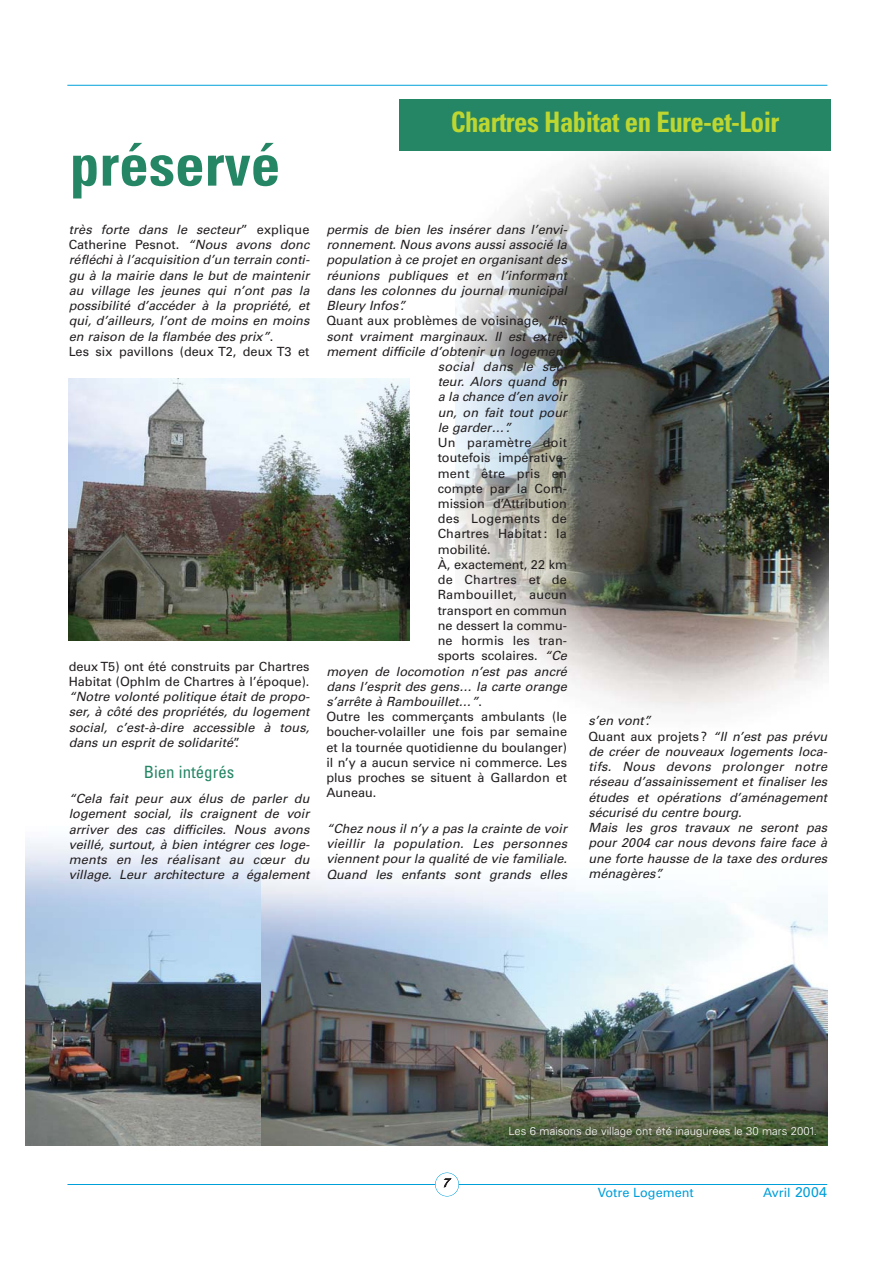
<style>
.page{position:relative;width:893px;height:1263px;background:#fff}
.page>*{position:absolute;margin:0;border:0;box-sizing:border-box;transform-origin:0 0}
.t1{font:700 condensed 59.25px "Univers";color:#248665}
.t2{font:700 condensed 28.2px "Univers";letter-spacing:-.02em;color:#bed630;scale:.95 1}
.t3{font:condensed 16.95px "Univers";color:#248665}
.t4{font:italic 12.75px/15.3px "Univers";color:#231f20;text-align:justify}
.t5{font:12.75px/15.3px "Univers";color:#231f20}
.t6{font:12.75px "Univers";letter-spacing:.02em;color:#231f20}
.t7{font:12.75px "Univers";color:#009fda}
.t8{font:italic 12.75px "Univers";letter-spacing:.02em;color:#231f20}
.t9{font:12.75px "Apple Chancery";color:#231f20}
.t10{font:300 11.25px "Univers";color:#fff}
.s1{font-style:normal}
.s2{font-style:italic}
.s3{font-size:14.1px}
</style>
<div class="page">
<hr style="left:67px;top:1184px;width:760px;height:1px;background:#009fda">
<div style="left:435px;top:1173px;width:24px;height:23px;background:#fff;border-radius:50%"></div>
<div style="left:435px;top:1173px;width:24px;height:24px;border:1px solid #009fda;border-radius:50%"></div>
<hr style="left:67px;top:85px;width:760px;height:1px;background:#009fda">
<img style="left:260px;top:857px;width:567px;height:288px">
<img style="left:455px;top:151px;width:373px;height:561px">
<div style="left:399px;top:99px;width:431px;height:52px;background:#248665"></div>
<img style="left:25px;top:838px;width:235px;height:307px">
<img style="left:68px;top:378px;width:341px;height:262px">
<h1 class="t1" style="left:70px;top:143px;width:212px">préservé</h1>
<p class="t4" style="left:69px;top:223px;width:242px;text-align:left">très forte dans le secteur<span class="s1">” explique Catherine Pesnot.</span> “Nous avons donc réfléchi à l’acquisition d’un terrain conti&shy;gu à la mairie dans le but de maintenir au village les jeunes qui n’ont pas la possibilité d’accéder à la propriété, et qui, d’ailleurs, l’ont de moins en moins en raison de la flambée des prix”<span class="s1">.<br>Les six pavillons (deux T2, deux T3 et</span></p>
<p class="t5" style="left:69px;top:660px;width:242px">deux T5) ont été construits par Chartres<br>Habitat (Ophlm de Chartres à l’époque).</p>
<p class="t4" style="left:69px;top:690px;width:242px">“Notre volonté politique était de propo&shy;ser, à côté des propriétés, du logement social, c’est-à-dire accessible à tous, dans un esprit de solidarité<span class="s1">”.</span></p>
<h3 class="t3" style="left:144px;top:766px;width:92px">Bien intégrés</h3>
<p class="t4" style="left:69px;top:792px;width:242px">“Cela fait peur aux élus de parler du logement social, ils craignent de voir arriver des cas difficiles. Nous avons veillé, surtout, à bien intégrer ces loge&shy;ments en les réalisant au cœur du village. Leur architecture a également</p>
<h2 class="t2" style="left:451px;top:112px;width:347px">Chartres Habitat en Eure-et-Loir</h2>
<p class="t4" style="left:326px;top:223px;width:242px">permis de bien les insérer dans l’envi-</p>
<p class="t4" style="left:326px;top:238px;width:242px">ronnement. Nous avons aussi associé la</p>
<p class="t4" style="left:326px;top:253px;width:242px">population à ce projet en organisant des</p>
<p class="t4" style="left:326px;top:269px;width:242px">réunions publiques et en l’informant</p>
<p class="t4" style="left:326px;top:284px;width:242px">dans les colonnes du journal municipal</p>
<p class="t4" style="left:326px;top:299px;width:81px">Bleury Infos”.</p>
<p class="t5" style="left:326px;top:314px;width:242px">Quant aux problèmes de voisinage, <span class="s2">“ils</span></p>
<p class="t4" style="left:326px;top:329px;width:242px">sont vraiment marginaux. Il est extrê-</p>
<p class="t4" style="left:326px;top:345px;width:242px">mement difficile d’obtenir un logement</p>
<p class="t8" style="left:437px;top:362px;width:131px">social dans le sec-</p>
<p class="t4" style="left:437px;top:375px;width:131px">teur. Alors quand on</p>
<p class="t4" style="left:437px;top:390px;width:131px">a la chance d’en avoir</p>
<p class="t4" style="left:437px;top:406px;width:131px">un, on fait tout pour</p>
<p class="t4" style="left:437px;top:421px;width:75px">le garder…”.</p>
<p class="t6" style="left:437px;top:438px;width:131px">Un paramètre doit</p>
<p class="t5" style="left:437px;top:451px;width:131px">toutefois impérative-</p>
<p class="t6" style="left:437px;top:468px;width:131px">ment être pris en</p>
<p class="t5" style="left:437px;top:482px;width:131px">compte par la Com-</p>
<p class="t5" style="left:437px;top:497px;width:131px">mission d’Attribution</p>
<p class="t6" style="left:437px;top:514px;width:131px">des Logements de</p>
<p class="t5" style="left:437px;top:527px;width:131px">Chartres Habitat : la</p>
<p class="t5" style="left:437px;top:543px;width:54px">mobilité.</p>
<p class="t5" style="left:437px;top:558px;width:131px">À, exactement, 22 km</p>
<p class="t6" style="left:437px;top:575px;width:131px">de Chartres et de</p>
<p class="t6" style="left:437px;top:590px;width:131px">Rambouillet, aucun</p>
<p class="t5" style="left:437px;top:604px;width:131px">transport en commun</p>
<p class="t5" style="left:437px;top:619px;width:131px">ne dessert la commu-</p>
<p class="t5" style="left:437px;top:634px;width:131px">ne hormis les tran-</p>
<p class="t5" style="left:437px;top:649px;width:131px">sports scolaires. <span class="s2">“Ce</span></p>
<p class="t4" style="left:326px;top:665px;width:242px">moyen de locomotion n’est pas ancré</p>
<p class="t4" style="left:326px;top:680px;width:242px">dans l’esprit des gens… la carte orange</p>
<p class="t4" style="left:326px;top:695px;width:157px">s’arrête à Rambouillet…”<span class="s1">.</span></p>
<p class="t5" style="left:326px;top:710px;width:242px">Outre les commerçants ambulants (le</p>
<p class="t5" style="left:326px;top:725px;width:242px">boucher-volailler une fois par semaine</p>
<p class="t5" style="left:326px;top:741px;width:242px">et la tournée quotidienne du boulanger)</p>
<p class="t5" style="left:326px;top:756px;width:242px">il n’y a aucun service ni commerce. Les</p>
<p class="t5" style="left:326px;top:771px;width:242px">plus proches se situent à Gallardon et</p>
<p class="t5" style="left:326px;top:786px;width:52px">Auneau.</p>
<p class="t4" style="left:326px;top:822px;width:242px">“Chez nous il n’y a pas la crainte de voir vieillir la population. Les personnes viennent pour la qualité de vie familiale.<br>Quand les enfants sont grands elles</p>
<p class="t4" style="left:588px;top:714px;width:240px;text-align:left">s’en vont”.<br><span class="s1">Quant aux projets ?</span> “Il n’est pas prévu de créer de nouveaux logements loca&shy;tifs. Nous devons prolonger notre réseau d’assainissement et finaliser les études et opérations d’aménagement sécurisé du centre bourg.<br>Mais les gros travaux ne seront pas pour 2004 car nous devons faire face à une forte hausse de la taxe des ordures ménagères”.</p>
<p class="t9" style="left:443px;top:1174px;width:8px">7</p>
<p class="t10" style="left:508px;top:1127px;width:310px">Les 6 maisons de village ont été inaugurées le 30 mars 2001.</p>
<p class="t7" style="left:598px;top:1188px;width:97px">Votre Logement</p>
<p class="t7" style="left:763px;top:1188px;width:65px">Avril <span class="s3">2004</span></p>
</div>
